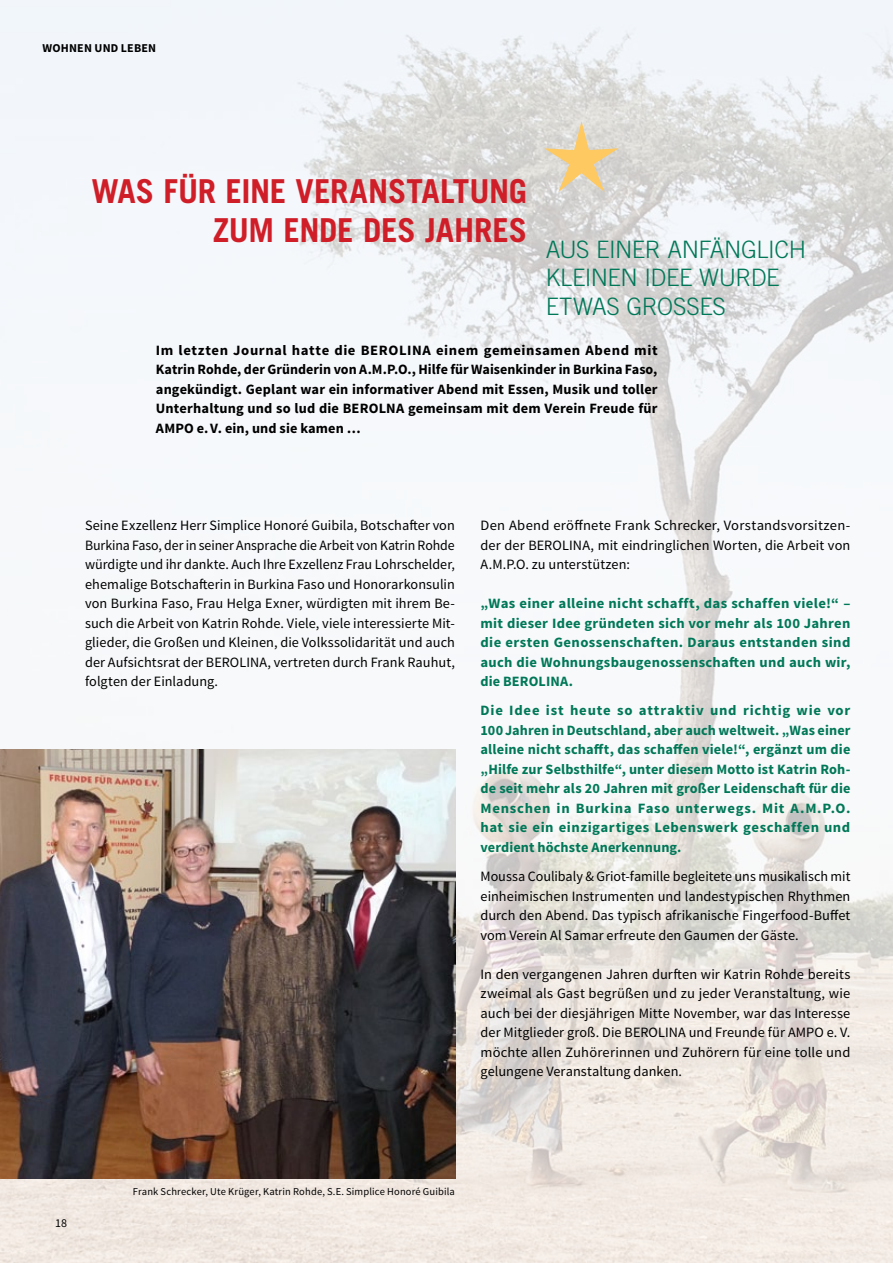
<style>
.page{position:relative;width:893px;height:1263px;background:#fff}
.page>*{position:absolute;margin:0;border:0;box-sizing:border-box;transform-origin:0 0}
.t1{font:700 33px/39px "Trade Gothic LT Std";letter-spacing:-.01em;color:#d01e28;text-align:right}
.t2{font:300 24px/28.5px "Trade Gothic LT Std";letter-spacing:-.015em;color:#007858}
.t3{font:14.25px/19.5px "Source Sans Pro";letter-spacing:.005em;color:#000;text-align:justify}
.t4{font:700 14.25px/19.5px "Source Sans Pro";letter-spacing:.02em;color:#007858;text-align:justify}
.t5{font:700 14.25px/19.5px "Source Sans Pro";letter-spacing:.01em;color:#000;text-align:justify}
.t6{font:700 12px "Source Sans Pro";color:#000}
.t7{font:12px "Source Sans Pro";color:#000}
.t8{font:10.5px "Source Sans Pro";letter-spacing:.015em;color:#000}
</style>
<div class="page">
<img style="left:0;top:0;width:893px;height:1263px">
<img style="left:0;top:750px;width:455px;height:429px">
<svg style="left:544px;top:121px;width:75px;height:71px"></svg>
<p class="t6" style="left:43px;top:40px;width:19px">Wohnen</p>
<p class="t6" style="left:95px;top:40px;width:41px">und Leben</p>
<h1 class="t1" style="left:91px;top:171px;width:437px">WAS FÜR EINE VERANSTALTUNG<br>ZUM ENDE DES JAHRES</h1>
<h2 class="t2" style="left:546px;top:234px;width:262px">AUS EI NER ANFÄNGLICH<br>KLEI NEN IDEE WURDE<br>ETWAS GROSSES</h2>
<p class="t5" style="left:156px;top:341px;width:503px">Im letzten Journal hatte die BEROLINA einem gemeinsamen Abend mit Katrin Rohde, der Gründerin von A.M.P.O., Hilfe für Waisenkinder in Burkina Faso, angekündigt. Geplant war ein informativer Abend mit Essen, Musik und toller Unterhaltung und so lud die BEROLNA gemeinsam mit dem Verein Freude für AMPO e.V. ein, und sie kamen …</p>
<p class="t3" style="left:85px;top:516px;width:371px">Seine Exzellenz Herr Simplice Honoré Guibila, Botschafter von Burkina Faso, der in seiner Ansprache die Arbeit von Katrin Rohde würdigte und ihr dankte. Auch Ihre Exzellenz Frau Lohrschelder, ehemalige Botschafterin in Burkina Faso und Honorarkonsulin von Burkina Faso, Frau Helga Exner, würdigten mit ihrem Be&shy;such die Arbeit von Katrin Rohde. Viele, viele interessierte Mit&shy;glieder, die Großen und Kleinen, die Volkssolidarität und auch der Aufsichtsrat der BEROLINA, vertreten durch Frank Rauhut, folgten der Einladung.</p>
<p class="t3" style="left:480px;top:516px;width:371px">Den Abend eröffnete Frank Schrecker, Vorstandsvorsitzen&shy;der der BEROLINA, mit eindringlichen Worten, die Arbeit von A.M.P.O. zu unterstützen:</p>
<p class="t4" style="left:480px;top:594px;width:371px">„Was einer alleine nicht schafft, das schaffen viele!“ – mit dieser Idee gründeten sich vor mehr als 100 Jahren die ersten Genossenschaften. Daraus entstanden sind auch die Wohnungsbaugenossenschaften und auch wir, die BEROLINA.</p>
<p class="t4" style="left:480px;top:701px;width:371px">Die Idee ist heute so attraktiv und richtig wie vor 100Jahren in Deutschland, aber auch weltweit. „Was einer alleine nicht schafft, das schaffen viele!“, ergänzt um die „Hilfe zur Selbsthilfe“, unter diesem Motto ist Katrin Roh&shy;de seit mehr als 20 Jahren mit großer Leidenschaft für die Menschen in Burkina Faso unterwegs. Mit A.M.P.O. hat sie ein einzigartiges Lebenswerk geschaffen und verdient höchste Anerkennung.</p>
<p class="t3" style="left:480px;top:867px;width:371px">Moussa Coulibaly &amp; Griot-famille begleitete uns musikalisch mit einheimischen Instrumenten und landestypischen Rhythmen durch den Abend. Das typisch afrikanische Fingerfood-Buffet vom Verein Al Samar erfreute den Gaumen der Gäste.</p>
<p class="t3" style="left:480px;top:964px;width:372px">In den vergangenen Jahren durften wir Katrin Rohde bereits zweimal als Gast begrüßen und zu jeder Veranstaltung, wie auch bei der diesjährigen Mitte November, war das Interesse der Mitglieder groß. Die BEROLINA und Freunde für AMPO e. V. möchte allen Zuhörerinnen und Zuhörern für eine tolle und gelungene Veranstaltung danken.</p>
<p class="t7" style="left:55px;top:1215px;width:13px">18</p>
<p class="t8" style="left:133px;top:1185px;width:324px">Frank Schrecker, Ute Krüger, Katrin Rohde, S.E. Simplice Honoré Guibila</p>
</div>
